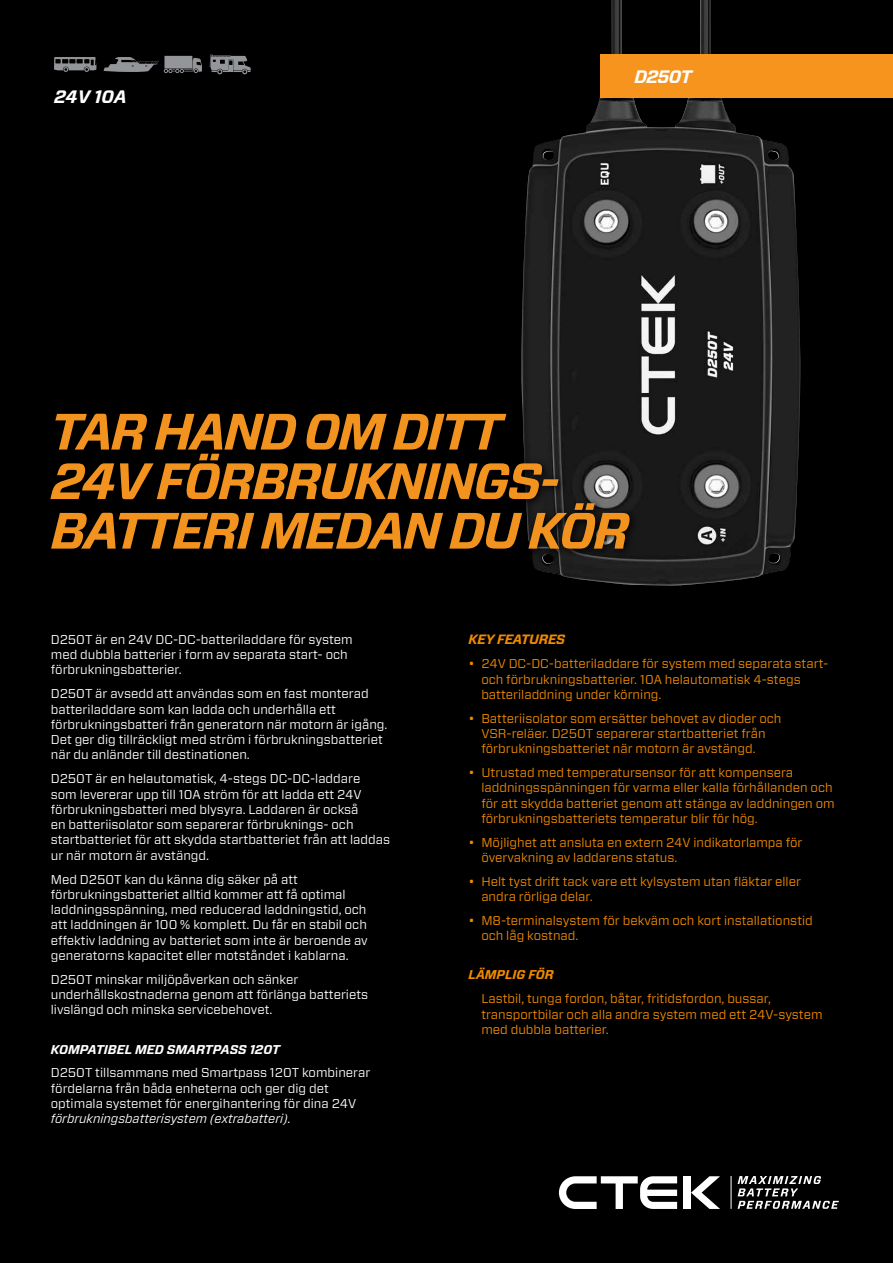
<style>
.page{position:relative;width:893px;height:1263px;background:#000}
.page>*{position:absolute;margin:0;border:0;box-sizing:border-box;transform-origin:0 0}
.t1{font:italic 700 51px/49.5px "Forza";letter-spacing:-.04em;color:#f29320}
.t2{font:italic 700 18px "Forza";letter-spacing:-.025em;color:#fff}
.t3{font:italic 700 13.5px "Forza";letter-spacing:-.02em;color:#f18a00}
.t4{font:12.75px/15.3px "Forza";color:#fff}
.t5{font:12.75px/15.3px "Forza";color:#f18a00}
.t6{font:italic 12.75px "Forza";color:#fff}
.t7{font:italic 700 12.75px "Forza";color:#fff}
.t8{font:italic 700 12.75px "Forza";color:#f18a00}
</style>
<div class="page">
<div style="left:684px;top:1176px;width:7px;height:33px;background:#fff"></div>
<svg style="left:691px;top:1176px;width:29px;height:33px"></svg>
<svg style="left:559px;top:1176px;width:118px;height:33px"></svg>
<svg style="left:738px;top:1176px;width:101px;height:33px"></svg>
<hr style="left:731px;top:1176px;width:1px;height:33px;background:#fff">
<img style="left:521px;top:0;width:279px;height:586px">
<svg style="left:210px;top:55px;width:41px;height:19px"></svg>
<div style="left:164px;top:56px;width:28px;height:13px;background:#939598"></div>
<svg style="left:103px;top:57px;width:99px;height:16px"></svg>
<svg style="left:54px;top:57px;width:42px;height:15px"></svg>
<div style="left:600px;top:54px;width:293px;height:43px;background:#f7941e"></div>
<svg style="left:521px;top:407px;width:118px;height:151px;fill:#191919"></svg>
<h2 class="t2" style="left:54px;top:85px;width:74px">24V 10A</h2>
<h2 class="t2" style="left:634px;top:64px;width:59px">D250T</h2>
<h1 class="t1" style="left:51px;top:407px;width:580px">TAR HAND OM DITT<br>24V FÖRBRUKNINGS-<br>BATTERI MEDAN DU KÖR</h1>
<p class="t4" style="left:51px;top:631px;width:304px">D250T är en 24V DC-DC-batteriladdare för system med dubbla batterier i form av separata start- och förbrukningsbatterier.</p>
<p class="t4" style="left:51px;top:686px;width:338px">D250T är avsedd att användas som en fast monterad batteriladdare som kan ladda och underhålla ett förbrukningsbatteri från generatorn när motorn är igång.<br>Det ger dig tillräckligt med ström i förbrukningsbatteriet när du anländer till destinationen.</p>
<p class="t4" style="left:51px;top:771px;width:341px">D250T är en helautomatisk, 4-stegs DC-DC-laddare<br>som levererar upp till 10A ström för att ladda ett 24V förbrukningsbatteri med blysyra. Laddaren är också<br>en batteriisolator som separerar förbruknings- och startbatteriet för att skydda startbatteriet från att laddas ur när motorn är avstängd.</p>
<p class="t4" style="left:51px;top:871px;width:318px">Med D250T kan du känna dig säker på att förbrukningsbatteriet alltid kommer att få optimal laddningsspänning, med reducerad laddningstid, och att laddningen är 100 % komplett. Du får en stabil och effektiv laddning av batteriet som inte är beroende av generatorns kapacitet eller motståndet i kablarna.</p>
<p class="t4" style="left:51px;top:971px;width:319px">D250T minskar miljöpåverkan och sänker underhållskostnaderna genom att förlänga batteriets livslängd och minska servicebehovet.</p>
<p class="t7" style="left:51px;top:1040px;width:231px">KOMPATIBEL MED SMARTPASS 120T</p>
<p class="t4" style="left:51px;top:1065px;width:321px">D250T tillsammans med Smartpass 120T kombinerar fördelarna från båda enheterna och ger dig det optimala systemet för energihantering för dina 24V</p>
<p class="t6" style="left:51px;top:1110px;width:242px">förbrukningsbatterisystem (extrabatteri).</p>
<p class="t3" style="left:469px;top:630px;width:98px">KEY FEATURES</p>
<p class="t5" style="left:481px;top:656px;width:348px;text-indent:-13px">• 24V DC-DC-batteriladdare för system med separata start&shy;och förbrukningsbatterier. 10A helautomatisk 4-stegs batteriladdning under körning.</p>
<p class="t5" style="left:481px;top:710px;width:302px;text-indent:-13px">• Batteriisolator som ersätter behovet av dioder och<br>VSR-reläer. D250T separerar startbatteriet från förbrukningsbatteriet när motorn är avstängd.</p>
<p class="t5" style="left:481px;top:765px;width:355px;text-indent:-13px">• Utrustad med temperatursensor för att kompensera laddningsspänningen för varma eller kalla förhållanden och för att skydda batteriet genom att stänga av laddningen om förbrukningsbatteriets temperatur blir för hög.</p>
<p class="t5" style="left:481px;top:834px;width:323px;text-indent:-13px">• Möjlighet att ansluta en extern 24V indikatorlampa för övervakning av laddarens status.</p>
<p class="t5" style="left:481px;top:873px;width:321px;text-indent:-13px">• Helt tyst drift tack vare ett kylsystem utan fläktar eller andra rörliga delar.</p>
<p class="t5" style="left:481px;top:913px;width:333px;text-indent:-13px">• M8-terminalsystem för bekväm och kort installationstid och låg kostnad.</p>
<p class="t8" style="left:469px;top:966px;width:87px">LÄMPLIG FÖR</p>
<p class="t5" style="left:481px;top:991px;width:343px">Lastbil, tunga fordon, båtar, fritidsfordon, bussar, transportbilar och alla andra system med ett 24V-system med dubbla batterier.</p>
</div>
